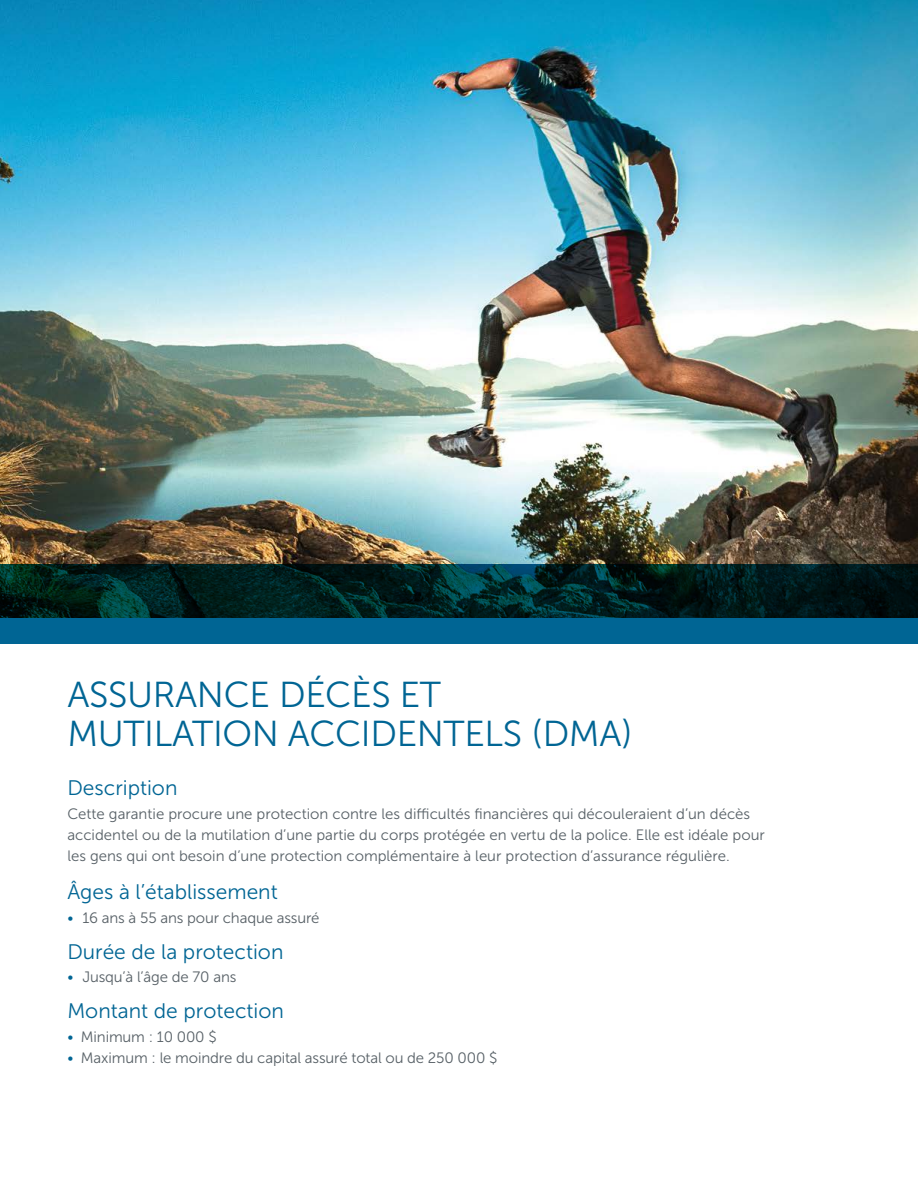
<style>
.page{position:relative;width:918px;height:1188px;background:#fff}
.page>*{position:absolute;margin:0;border:0;box-sizing:border-box;transform-origin:0 0}
.Header_1{font:36px/39px "Museo Sans 300";letter-spacing:-.01em;color:#006594}
.Header_2{font:21px "Museo Sans 300";color:#006594}
.Copy_text{font:15px/21px "Museo Sans 300";color:#576066}
.Bullet_text{font:15px "Museo Sans 300";letter-spacing:-.01em;color:#576066}
.s1{color:#006594}
</style>
<div class="page">
<img style="left:0;top:0;width:918px;height:565px">
<svg style="left:0;top:565px;width:918px;height:79px;background:#003746"></svg>
<h1 class="Header_1" style="left:67px;top:675px;width:567px">ASSURANCE DÉCÈS ET<br>MUTILATION ACCIDENTELS (DMA)</h1>
<h2 class="Header_2" style="left:67px;top:777px;width:112px">Description</h2>
<p class="Copy_text" style="left:67px;top:803px;width:699px">Cette garantie procure une protection contre les difficultés financières qui découleraient d’un décès accidentel ou de la mutilation d’une partie du corps protégée en vertu de la police. Elle est idéale pour les gens qui ont besoin d’une protection complémentaire à leur protection d’assurance régulière.</p>
<h2 class="Header_2" style="left:67px;top:881px;width:212px">Âges à l’établissement</h2>
<p class="Bullet_text" style="left:67px;top:910px;width:254px"><span class="s1">•</span> 16 ans à 55 ans pour chaque assuré</p>
<h2 class="Header_2" style="left:67px;top:940px;width:218px">Durée de la protection</h2>
<p class="Bullet_text" style="left:67px;top:969px;width:171px"><span class="s1">•</span> Jusqu’à l’âge de 70 ans</p>
<h2 class="Header_2" style="left:67px;top:1000px;width:218px">Montant de protection</h2>
<p class="Bullet_text" style="left:67px;top:1029px;width:151px"><span class="s1">•</span> Minimum : 10 000 $</p>
<p class="Bullet_text" style="left:67px;top:1050px;width:432px"><span class="s1">•</span> Maximum : le moindre du capital assuré total ou de 250 000 $</p>
</div>
